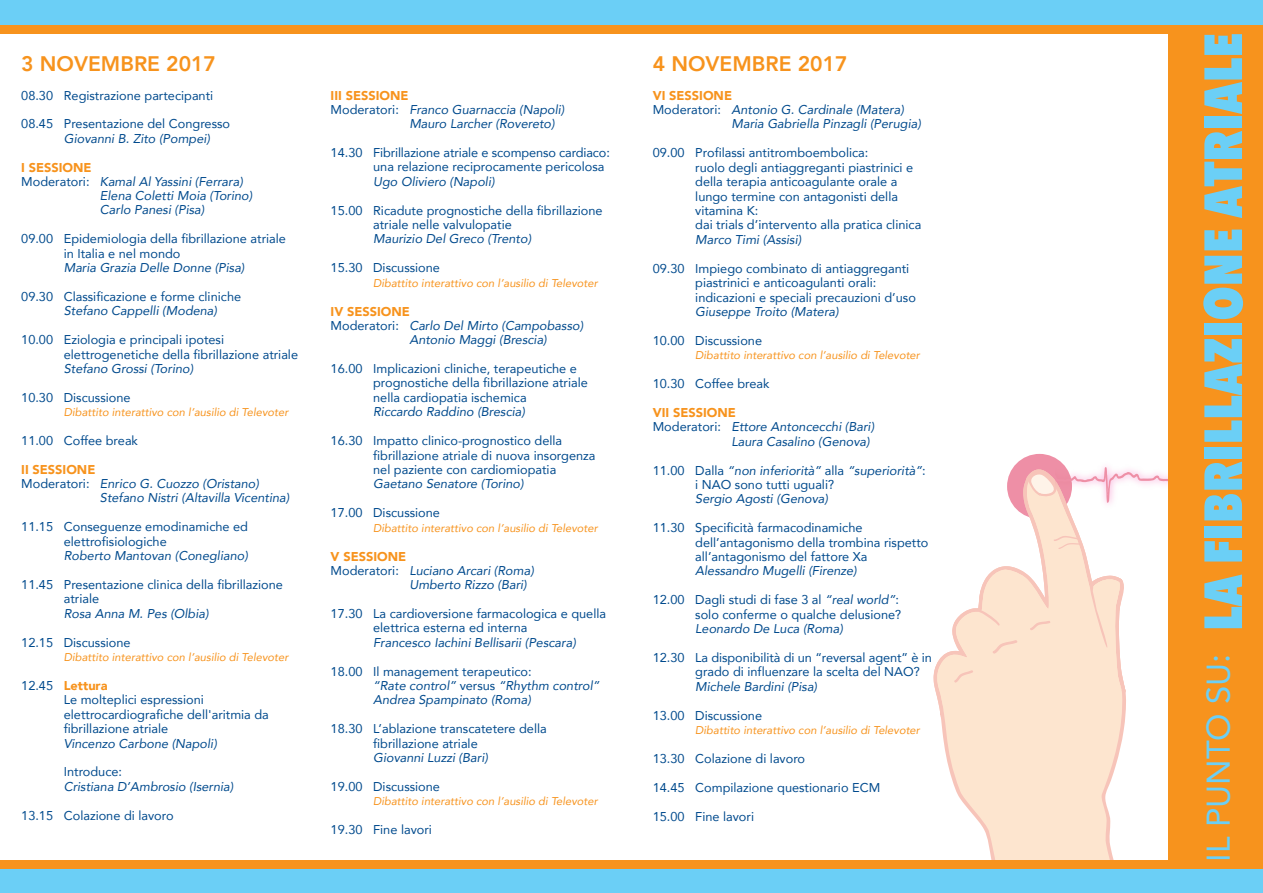
<style>
.page{position:relative;width:1263px;height:893px;background:#fff}
.page>*{position:absolute;margin:0;border:0;box-sizing:border-box;transform-origin:0 0}
.t1{font:800 53.1px "Avenir Next Condensed";color:#6bcff6}
.t2{font:32.85px "Avenir";color:#6bcff6}
.t3{font:800 21px "Avenir";color:#f7931d}
.t4{font:12.75px/14.4px "Avenir";color:#004a8d}
.t5{font:italic 12.75px/14.4px "Avenir";color:#004a8d}
.t6{font:900 12.75px "Avenir";color:#f7931d}
.t7{font:italic 11.25px "Avenir";color:#f7931d}
.s1{font-style:normal}
.s2{font-weight:900;color:#f7931d}
.s3{font-style:italic}
</style>
<div class="page">
<div style="left:1007px;top:454px;width:65px;height:65px;background:#ee8fa6;border-radius:50%"></div>
<svg style="left:940px;top:697px;width:184px;height:163px;fill:#fde5cf"></svg>
<svg style="left:936px;top:469px;width:186px;height:246px;fill:#fde5cf"></svg>
<svg style="left:975px;top:587px;width:31px;height:41px"></svg>
<svg style="left:1087px;top:574px;width:39px;height:123px;background:#fce3d2"></svg>
<svg style="left:1030px;top:620px;width:21px;height:11px"></svg>
<svg style="left:993px;top:639px;width:25px;height:16px"></svg>
<svg style="left:954px;top:669px;width:20px;height:14px"></svg>
<svg style="left:1053px;top:535px;width:28px;height:14px"></svg>
<img style="left:1055px;top:458px;width:67px;height:54px">
<svg style="left:1025px;top:466px;width:143px;height:38px"></svg>
<div style="left:0;top:0;width:1263px;height:34px;background:#6bcff6"></div>
<div style="left:0;top:25px;width:1263px;height:9px;background:#f7931d"></div>
<div style="left:1168px;top:29px;width:95px;height:864px;background:#f7931d"></div>
<div style="left:0;top:860px;width:1263px;height:33px;background:#6bcff6"></div>
<div style="left:0;top:860px;width:1263px;height:8px;background:#f7931d"></div>
<h3 class="t3" style="left:21px;top:47px;width:196px">3 NOVEMBRE 2017</h3>
<p class="t4" style="left:21px;top:87px;width:194px">08.30 Registrazione partecipanti</p>
<p class="t4" style="left:21px;top:116px;width:210px">08.45 Presentazione del Congresso</p>
<p class="t5" style="left:64px;top:131px;width:148px">Giovanni B. Zito (Pompei)</p>
<p class="t6" style="left:21px;top:156px;width:72px">I SESSIONE</p>
<p class="t5" style="left:21px;top:174px;width:223px"><span class="s1">Moderatori:</span> Kamal Al Yassini (Ferrara)</p>
<p class="t5" style="left:100px;top:188px;width:154px">Elena Coletti Moia (Torino)</p>
<p class="t5" style="left:100px;top:203px;width:106px">Carlo Panesi (Pisa)</p>
<p class="t4" style="left:64px;top:231px;width:224px;text-indent:-43px">09.00 Epidemiologia della fibrillazione atriale in Italia e nel mondo</p>
<p class="t5" style="left:64px;top:260px;width:182px">Maria Grazia Delle Donne (Pisa)</p>
<p class="t4" style="left:21px;top:289px;width:221px">09.30 Classificazione e forme cliniche</p>
<p class="t5" style="left:64px;top:303px;width:155px">Stefano Cappelli (Modena)</p>
<p class="t4" style="left:64px;top:332px;width:236px;text-indent:-43px">10.00 Eziologia e principali ipotesi elettrogenetiche della fibrillazione atriale</p>
<p class="t5" style="left:64px;top:361px;width:131px">Stefano Grossi (Torino)</p>
<p class="t4" style="left:21px;top:390px;width:111px">10.30 Discussione</p>
<p class="t7" style="left:64px;top:405px;width:226px">Dibattito interattivo con l’ausilio di Televoter</p>
<p class="t4" style="left:21px;top:433px;width:118px">11.00 Coffee break</p>
<p class="t6" style="left:21px;top:458px;width:76px">II SESSIONE</p>
<p class="t5" style="left:21px;top:476px;width:239px"><span class="s1">Moderatori:</span> Enrico G. Cuozzo (Oristano)</p>
<p class="t5" style="left:100px;top:491px;width:191px">Stefano Nistri (Altavilla Vicentina)</p>
<p class="t4" style="left:64px;top:519px;width:186px;text-indent:-43px">11.15 Conseguenze emodinamiche ed elettrofisiologiche</p>
<p class="t5" style="left:64px;top:548px;width:186px">Roberto Mantovan (Conegliano)</p>
<p class="t4" style="left:64px;top:577px;width:221px;text-indent:-43px">11.45 Presentazione clinica della fibrillazione atriale</p>
<p class="t5" style="left:64px;top:606px;width:146px">Rosa Anna M. Pes (Olbia)</p>
<p class="t4" style="left:21px;top:634px;width:111px">12.15 Discussione</p>
<p class="t7" style="left:64px;top:650px;width:226px">Dibattito interattivo con l’ausilio di Televoter</p>
<p class="t4" style="left:64px;top:678px;width:207px;text-indent:-43px">12.45 <span class="s2">Lettura<br></span>Le molteplici espressioni elettrocardiografiche dell'aritmia da fibrillazione atriale</p>
<p class="t5" style="left:64px;top:736px;width:155px">Vincenzo Carbone (Napoli)</p>
<p class="t4" style="left:64px;top:764px;width:60px">Introduce:</p>
<p class="t5" style="left:64px;top:779px;width:171px">Cristiana D’Ambrosio (Isernia)</p>
<p class="t4" style="left:21px;top:808px;width:154px">13.15 Colazione di lavoro</p>
<p class="t6" style="left:331px;top:84px;width:79px">III SESSIONE</p>
<p class="t5" style="left:331px;top:102px;width:235px"><span class="s1">Moderatori:</span> Franco Guarnaccia (Napoli)</p>
<p class="t5" style="left:409px;top:116px;width:147px">Mauro Larcher (Rovereto)</p>
<p class="t4" style="left:373px;top:145px;width:238px;text-indent:-43px">14.30 Fibrillazione atriale e scompenso cardiaco: una relazione reciprocamente pericolosa</p>
<p class="t5" style="left:373px;top:174px;width:123px">Ugo Oliviero (Napoli)</p>
<p class="t4" style="left:373px;top:203px;width:231px;text-indent:-43px">15.00 Ricadute prognostiche della fibrillazione atriale nelle valvulopatie</p>
<p class="t5" style="left:373px;top:232px;width:160px">Maurizio Del Greco (Trento)</p>
<p class="t4" style="left:331px;top:260px;width:111px">15.30 Discussione</p>
<p class="t7" style="left:373px;top:276px;width:226px">Dibattito interattivo con l’ausilio di Televoter</p>
<p class="t6" style="left:331px;top:300px;width:81px">IV SESSIONE</p>
<p class="t5" style="left:331px;top:318px;width:254px"><span class="s1">Moderatori:</span> Carlo Del Mirto (Campobasso)</p>
<p class="t5" style="left:409px;top:332px;width:139px">Antonio Maggi (Brescia)</p>
<p class="t4" style="left:373px;top:361px;width:216px;text-indent:-43px">16.00 Implicazioni cliniche, terapeutiche e prognostiche della fibrillazione atriale nella cardiopatia ischemica</p>
<p class="t5" style="left:373px;top:404px;width:153px">Riccardo Raddino (Brescia)</p>
<p class="t4" style="left:373px;top:433px;width:224px;text-indent:-43px">16.30 Impatto clinico-prognostico della fibrillazione atriale di nuova insorgenza nel paziente con cardiomiopatia</p>
<p class="t5" style="left:373px;top:477px;width:152px">Gaetano Senatore (Torino)</p>
<p class="t4" style="left:331px;top:505px;width:111px">17.00 Discussione</p>
<p class="t7" style="left:373px;top:521px;width:226px">Dibattito interattivo con l’ausilio di Televoter</p>
<p class="t6" style="left:331px;top:545px;width:77px">V SESSIONE</p>
<p class="t5" style="left:331px;top:563px;width:205px"><span class="s1">Moderatori:</span> Luciano Arcari (Roma)</p>
<p class="t5" style="left:409px;top:577px;width:119px">Umberto Rizzo (Bari)</p>
<p class="t4" style="left:373px;top:606px;width:234px;text-indent:-43px">17.30 La cardioversione farmacologica e quella elettrica esterna ed interna</p>
<p class="t5" style="left:373px;top:635px;width:204px">Francesco Iachini Bellisarii (Pescara)</p>
<p class="t5" style="left:373px;top:664px;width:228px;text-indent:-43px"><span class="s1">18.00 Il management terapeutico:<br></span>“Rate control” <span class="s1">versus</span> “Rhythm control”<br>Andrea Spampinato (Roma)</p>
<p class="t4" style="left:373px;top:721px;width:175px;text-indent:-43px">18.30 L’ablazione transcatetere della fibrillazione atriale</p>
<p class="t5" style="left:373px;top:750px;width:116px">Giovanni Luzzi (Bari)</p>
<p class="t4" style="left:331px;top:779px;width:111px">19.00 Discussione</p>
<p class="t7" style="left:373px;top:795px;width:226px">Dibattito interattivo con l’ausilio di Televoter</p>
<p class="t4" style="left:331px;top:822px;width:103px">19.30 Fine lavori</p>
<h3 class="t3" style="left:653px;top:47px;width:196px">4 NOVEMBRE 2017</h3>
<p class="t6" style="left:653px;top:84px;width:81px">VI SESSIONE</p>
<p class="t5" style="left:653px;top:102px;width:253px"><span class="s1">Moderatori:</span> Antonio G. Cardinale (Matera)</p>
<p class="t5" style="left:731px;top:116px;width:191px">Maria Gabriella Pinzagli (Perugia)</p>
<p class="t4" style="left:695px;top:145px;width:228px;text-indent:-43px">09.00 Profilassi antitromboembolica:<br>ruolo degli antiaggreganti piastrinici e della terapia anticoagulante orale a lungo termine con antagonisti della vitamina K:<br>dai trials d’intervento alla pratica clinica</p>
<p class="t5" style="left:695px;top:232px;width:108px">Marco Timi (Assisi)</p>
<p class="t4" style="left:695px;top:261px;width:222px;text-indent:-43px">09.30 Impiego combinato di antiaggreganti piastrinici e anticoagulanti orali: indicazioni e speciali precauzioni d’uso</p>
<p class="t5" style="left:695px;top:304px;width:145px">Giuseppe Troito (Matera)</p>
<p class="t4" style="left:653px;top:333px;width:111px">10.00 Discussione</p>
<p class="t7" style="left:695px;top:348px;width:226px">Dibattito interattivo con l’ausilio di Televoter</p>
<p class="t4" style="left:653px;top:376px;width:118px">10.30 Coffee break</p>
<p class="t6" style="left:653px;top:402px;width:85px">VII SESSIONE</p>
<p class="t5" style="left:653px;top:420px;width:223px"><span class="s1">Moderatori:</span> Ettore Antoncecchi (Bari)</p>
<p class="t5" style="left:731px;top:434px;width:140px">Laura Casalino (Genova)</p>
<p class="t4" style="left:695px;top:463px;width:232px;text-indent:-43px">11.00 Dalla <span class="s3">“non inferiorità”</span> alla <span class="s3">“superiorità”</span>: i NAO sono tutti uguali?</p>
<p class="t5" style="left:695px;top:492px;width:134px">Sergio Agosti (Genova)</p>
<p class="t4" style="left:695px;top:520px;width:235px;text-indent:-43px">11.30 Specificità farmacodinamiche dell’antagonismo della trombina rispetto all’antagonismo del fattore Xa</p>
<p class="t5" style="left:695px;top:564px;width:163px">Alessandro Mugelli (Firenze)</p>
<p class="t4" style="left:653px;top:592px;width:250px;text-align:right">12.00 Dagli studi di fase 3 al <span class="s3">“real world”</span>: solo conferme o qualche delusione?</p>
<p class="t5" style="left:695px;top:621px;width:149px">Leonardo De Luca (Roma)</p>
<p class="t4" style="left:695px;top:650px;width:238px;text-indent:-43px">12.30 La disponibilità di un “reversal agent” è in grado di influenzare la scelta del NAO?</p>
<p class="t5" style="left:695px;top:679px;width:123px">Michele Bardini (Pisa)</p>
<p class="t4" style="left:653px;top:708px;width:111px">13.00 Discussione</p>
<p class="t7" style="left:695px;top:723px;width:226px">Dibattito interattivo con l’ausilio di Televoter</p>
<p class="t4" style="left:653px;top:751px;width:154px">13.30 Colazione di lavoro</p>
<p class="t4" style="left:653px;top:780px;width:229px">14.45 Compilazione questionario ECM</p>
<p class="t4" style="left:653px;top:809px;width:103px">15.00 Fine lavori</p>
<h1 class="t1" style="left:1190px;top:631px;width:600px;rotate:-90deg">LA FIBRILLAZIONE ATRIALE</h1>
<h2 class="t2" style="left:1192px;top:861px;width:209px;rotate:-90deg">IL PUNTO SU:</h2>
</div>
